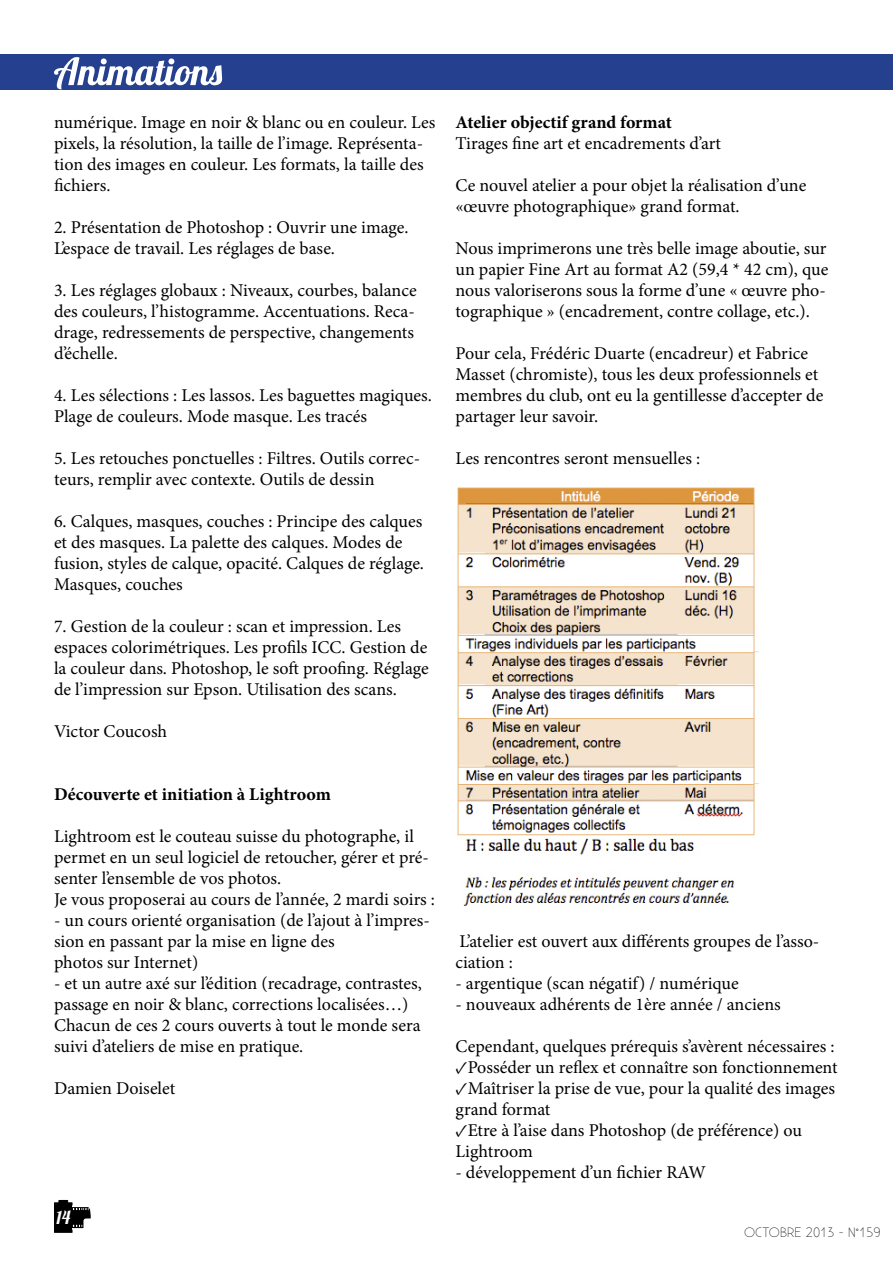
<style>
.page{position:relative;width:893px;height:1263px;background:#fff}
.page>*{position:absolute;margin:0;border:0;box-sizing:border-box;transform-origin:0 0}
.t1{font:18px/21px "Minion Pro";color:#000}
.t2{font:700 18px "Minion Pro";color:#000}
.t3{font:18px "Lobster 1.4";color:#fff}
.t4{font:300 13.5px "Existence";color:#000}
</style>
<div class="page">
<svg style="left:58px;top:1200px;width:33px;height:28px"></svg>
<div style="left:54px;top:1205px;width:18px;height:25px;background:#000"></div>
<hr style="left:54px;top:1202px;width:19px;height:3px;background:#000">
<svg style="left:54px;top:1229px;width:19px;height:4px"></svg>
<img style="left:457px;top:487px;width:301px;height:419px">
<div style="left:0;top:54px;width:893px;height:35px;background:#25408f"></div>
<svg style="left:54px;top:57px;width:168px;height:32px"></svg>
<p class="t1" style="left:54px;top:111px;width:383px">numérique. Image en noir &amp; blanc ou en couleur. Les pixels, la résolution, la taille de l’image. Représenta&shy;tion des images en couleur. Les formats, la taille des fichiers.</p>
<p class="t1" style="left:54px;top:216px;width:356px">2. Présentation de Photoshop : Ouvrir une image.<br>L’espace de travail. Les réglages de base.</p>
<p class="t1" style="left:54px;top:279px;width:364px">3. Les réglages globaux : Niveaux, courbes, balance des couleurs, l’histogramme. Accentuations. Reca&shy;drage, redressements de perspective, changements d’échelle.</p>
<p class="t1" style="left:54px;top:385px;width:379px">4. Les sélections : Les lassos. Les baguettes magiques.<br>Plage de couleurs. Mode masque. Les tracés</p>
<p class="t1" style="left:54px;top:448px;width:368px">5. Les retouches ponctuelles : Filtres. Outils correc&shy;teurs, remplir avec contexte. Outils de dessin</p>
<p class="t1" style="left:54px;top:511px;width:372px">6. Calques, masques, couches : Principe des calques et des masques. La palette des calques. Modes de fusion, styles de calque, opacité. Calques de réglage.<br>Masques, couches</p>
<p class="t1" style="left:54px;top:616px;width:376px">7. Gestion de la couleur : scan et impression. Les espaces colorimétriques. Les profils ICC. Gestion de la couleur dans. Photoshop, le soft proofing. Réglage de l’impression sur Epson. Utilisation des scans.</p>
<p class="t1" style="left:54px;top:721px;width:115px">Victor Coucosh</p>
<p class="t2" style="left:54px;top:781px;width:278px">Découverte et initiation à Lightroom</p>
<p class="t1" style="left:54px;top:826px;width:383px">Lightroom est le couteau suisse du photographe, il permet en un seul logiciel de retoucher, gérer et pré&shy;senter l’ensemble de vos photos.<br>Je vous proposerai au cours de l’année, 2 mardi soirs :</p>
<p class="t1" style="left:54px;top:910px;width:377px">- un cours orienté organisation (de l’ajout à l’impres&shy;sion en passant par la mise en ligne des<br>photos sur Internet)</p>
<p class="t1" style="left:54px;top:973px;width:369px">- et un autre axé sur l’édition (recadrage, contrastes, passage en noir &amp; blanc, corrections localisées…)<br>Chacun de ces 2 cours ouverts à tout le monde sera suivi d’ateliers de mise en pratique.</p>
<p class="t1" style="left:54px;top:1078px;width:123px">Damien Doiselet</p>
<p class="t3" style="left:56px;top:1206px;width:16px">14</p>
<p class="t2" style="left:455px;top:109px;width:218px">Atelier objectif grand format</p>
<p class="t1" style="left:455px;top:133px;width:267px">Tirages fine art et encadrements d’art</p>
<p class="t1" style="left:455px;top:175px;width:352px">Ce nouvel atelier a pour objet la réalisation d’une «œuvre photographique» grand format.</p>
<p class="t1" style="left:455px;top:238px;width:374px">Nous imprimerons une très belle image aboutie, sur un papier Fine Art au format A2 (59,4 * 42 cm), que nous valoriserons sous la forme d’une « œuvre pho&shy;tographique » (encadrement, contre collage, etc.).</p>
<p class="t1" style="left:455px;top:343px;width:369px">Pour cela, Frédéric Duarte (encadreur) et Fabrice Masset (chromiste), tous les deux professionnels et membres du club, ont eu la gentillesse d’accepter de partager leur savoir.</p>
<p class="t1" style="left:455px;top:448px;width:246px">Les rencontres seront mensuelles :</p>
<p class="t1" style="left:455px;top:931px;width:365px">L’atelier est ouvert aux différents groupes de l’asso&shy;ciation :</p>
<p class="t1" style="left:455px;top:973px;width:285px">- argentique (scan négatif) / numérique</p>
<p class="t1" style="left:455px;top:994px;width:327px">- nouveaux adhérents de 1ère année / anciens</p>
<p class="t1" style="left:455px;top:1036px;width:381px">Cependant, quelques prérequis s’avèrent nécessaires :</p>
<p class="t1" style="left:455px;top:1057px;width:384px">✓Posséder un reflex et connaître son fonctionnement</p>
<p class="t1" style="left:455px;top:1078px;width:381px">✓Maîtriser la prise de vue, pour la qualité des images grand format</p>
<p class="t1" style="left:455px;top:1120px;width:348px">✓Etre à l’aise dans Photoshop (de préférence) ou<br>Lightroom</p>
<p class="t1" style="left:455px;top:1162px;width:252px">- développement d’un fichier RAW</p>
<p class="t4" style="left:744px;top:1224px;width:138px">OCTOBRE 2013 - N°159</p>
</div>
